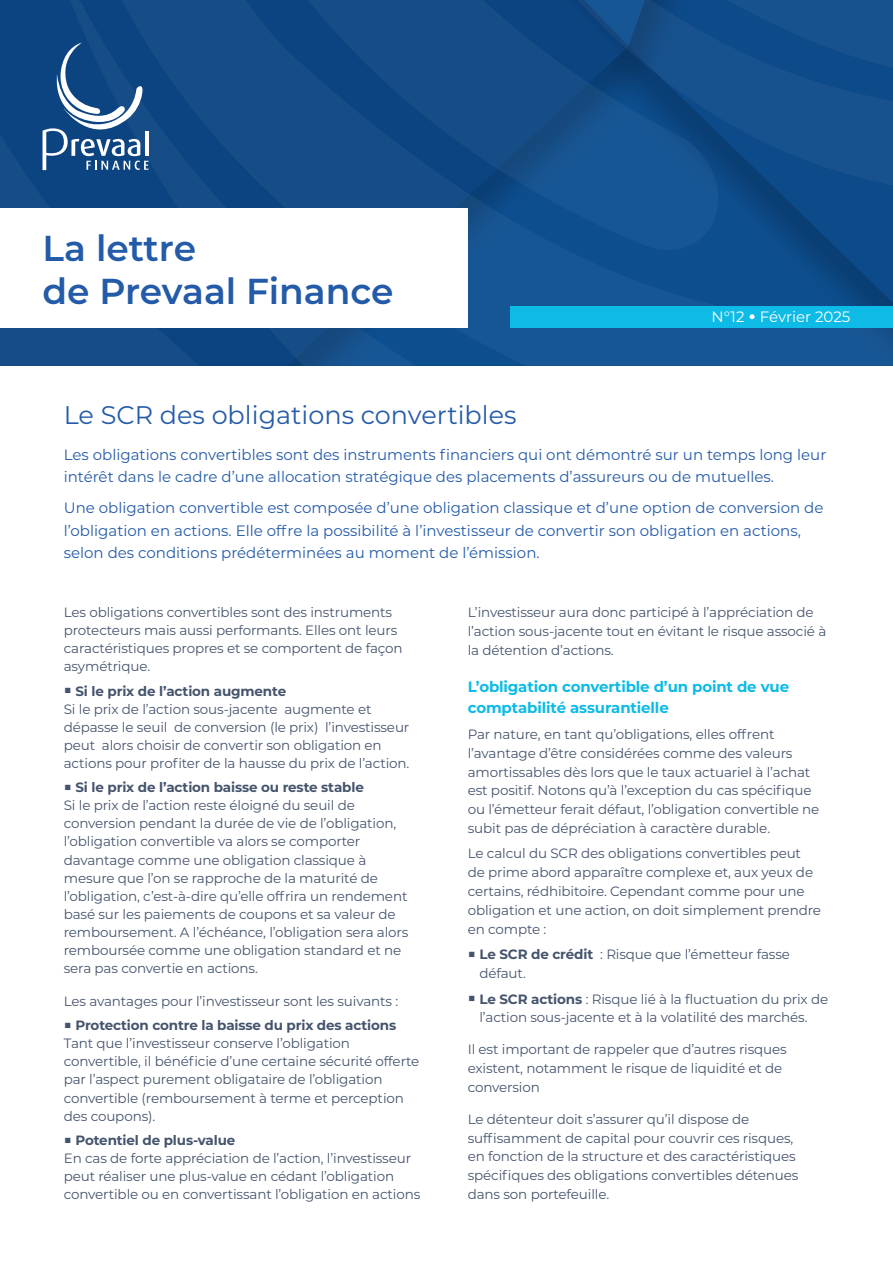
<style>
.page{position:relative;width:893px;height:1263px;background:#fff}
.page>*{position:absolute;margin:0;border:0;box-sizing:border-box;transform-origin:0 0}
.t1{font:600 36px/43.2px "Montserrat";color:#245ba9}
.t2{font:25.5px "Montserrat";color:#245ba9}
.t3{font:15px/22.5px "Montserrat";color:#245ba9}
.t4{font:700 15px/21.9px "Montserrat";letter-spacing:-.01em;color:#0dbbe6}
.t5{font:15px "Montserrat";color:#fff}
.t6{font:13.5px/18px "Montserrat";letter-spacing:-.01em;color:#45546d}
.t7{font:700 13.5px "Montserrat";letter-spacing:-.01em;color:#45546d}
.s1{font-family:"Arial";font-weight:900}
.s2{font-weight:400}
.s3{font-weight:700}
</style>
<div class="page">
<svg style="left:0;top:0;width:893px;height:366px;background:#154e8a"></svg>
<div style="left:0;top:208px;width:468px;height:119px;background:#fff"></div>
<div style="left:510px;top:306px;width:383px;height:21px;background:#0dbbe6"></div>
<p class="t1" style="left:43px;top:225px;width:353px">La lettre<br>de Prevaal Finance</p>
<p class="t5" style="left:711px;top:306px;width:140px">N°12 <span class="s1">•</span> Février 2025</p>
<p class="t2" style="left:64px;top:398px;width:454px">Le SCR des obligations convertibles</p>
<p class="t3" style="left:64px;top:443px;width:764px">Les obligations convertibles sont des instruments financiers qui ont démontré sur un temps long leur intérêt dans le cadre d’une allocation stratégique des placements d’assureurs ou de mutuelles.</p>
<p class="t3" style="left:64px;top:496px;width:761px">Une obligation convertible est composée d’une obligation classique et d’une option de conversion de l’obligation en actions. Elle offre la possibilité à l’investisseur de convertir son obligation en actions, selon des conditions prédéterminées au moment de l’émission.</p>
<p class="t6" style="left:64px;top:603px;width:340px">Les obligations convertibles sont des instruments protecteurs mais aussi performants. Elles ont leurs caractéristiques propres et se comportent de façon asymétrique.</p>
<p class="t7" style="left:64px;top:681px;width:224px"><span class="s2">■</span> Si le prix de l’action augmente</p>
<p class="t6" style="left:64px;top:699px;width:347px">Si le prix de l’action sous-jacente augmente et dépasse le seuil de conversion (le prix) l’investisseur peut alors choisir de convertir son obligation en actions pour profiter de la hausse du prix de l’action.</p>
<p class="t7" style="left:64px;top:778px;width:302px"><span class="s2">■</span> Si le prix de l’action baisse ou reste stable</p>
<p class="t6" style="left:64px;top:796px;width:346px">Si le prix de l’action reste éloigné du seuil de conversion pendant la durée de vie de l’obligation, l’obligation convertible va alors se comporter davantage comme une obligation classique à mesure que l’on se rapproche de la maturité de l’obligation, c’est-à-dire qu’elle offrira un rendement basé sur les paiements de coupons et sa valeur de remboursement. A l’échéance, l’obligation sera alors remboursée comme une obligation standard et ne sera pas convertie en actions.</p>
<p class="t6" style="left:64px;top:991px;width:336px">Les avantages pour l’investisseur sont les suivants :</p>
<p class="t7" style="left:64px;top:1016px;width:334px"><span class="s2">■</span> Protection contre la baisse du prix des actions</p>
<p class="t6" style="left:64px;top:1034px;width:357px">Tant que l’investisseur conserve l’obligation convertible, il bénéficie d’une certaine sécurité offerte par l’aspect purement obligataire de l’obligation convertible (remboursement à terme et perception des coupons).</p>
<p class="t7" style="left:64px;top:1130px;width:173px"><span class="s2">■</span> Potentiel de plus-value</p>
<p class="t6" style="left:64px;top:1149px;width:358px">En cas de forte appréciation de l’action, l’investisseur peut réaliser une plus-value en cédant l’obligation convertible ou en convertissant l’obligation en actions</p>
<p class="t6" style="left:468px;top:602px;width:360px;line-height:18.9px">L’investisseur aura donc participé à l’appréciation de l’action sous-jacente tout en évitant le risque associé à la détention d’actions.</p>
<p class="t4" style="left:468px;top:674px;width:323px">L’obligation convertible d’un point de vue comptabilité assurantielle</p>
<p class="t6" style="left:468px;top:724px;width:353px;line-height:18.9px">Par nature, en tant qu’obligations, elles offrent l’avantage d’être considérées comme des valeurs amortissables dès lors que le taux actuariel à l’achat est positif. Notons qu’à l’exception du cas spécifique ou l’émetteur ferait défaut, l’obligation convertible ne subit pas de dépréciation à caractère durable.</p>
<p class="t6" style="left:468px;top:844px;width:355px;line-height:18.9px">Le calcul du SCR des obligations convertibles peut de prime abord apparaître complexe et, aux yeux de certains, rédhibitoire. Cependant comme pour une obligation et une action, on doit simplement prendre en compte :</p>
<p class="t6" style="left:479px;top:945px;width:312px;line-height:18.9px;text-indent:-12px">■ <span class="s3">Le SCR de crédit</span> : Risque que l’émetteur fasse défaut.</p>
<p class="t6" style="left:479px;top:989px;width:350px;line-height:18.9px;text-indent:-12px">■ <span class="s3">Le SCR actions</span> : Risque lié à la fluctuation du prix de l’action sous-jacente et à la volatilité des marchés.</p>
<p class="t6" style="left:468px;top:1039px;width:321px;line-height:18.9px">Il est important de rappeler que d’autres risques existent, notamment le risque de liquidité et de conversion</p>
<p class="t6" style="left:468px;top:1109px;width:332px;line-height:18.9px">Le détenteur doit s’assurer qu’il dispose de suffisamment de capital pour couvrir ces risques, en fonction de la structure et des caractéristiques spécifiques des obligations convertibles détenues dans son portefeuille.</p>
</div>
